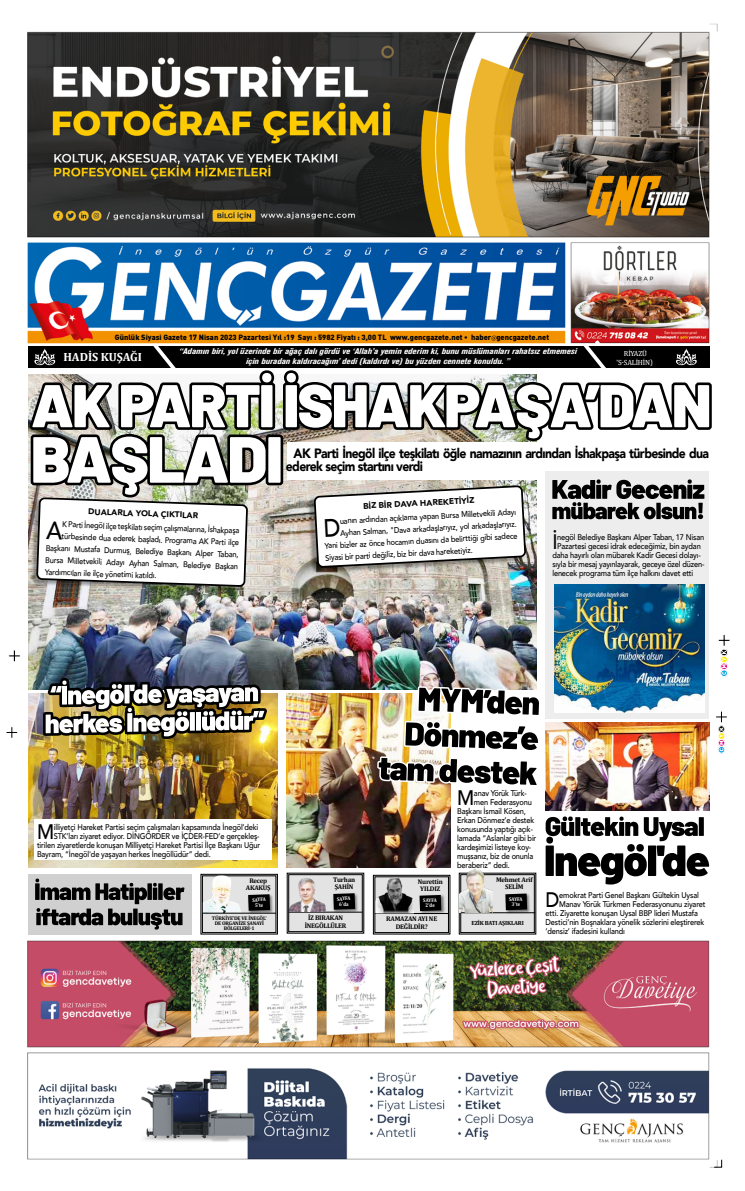
<style>
.page{position:relative;width:745px;height:1191px;background:#fff}
.page>*{position:absolute;margin:0;border:0;box-sizing:border-box;transform-origin:0 0}
.t1{font:500 20.92px "Avenir";color:#000;scale:.9 1}
.t2{font:900 13.5px/12.8px "Avenir";letter-spacing:-.05em;color:#000;scale:.9 1}
.t3{font:700 11.85px "Cambria";color:#fff}
.t4{font:500 8.25px "Avenir";letter-spacing:-.02em;color:#000;scale:.9 1}
.t5{font:italic 700 condensed 8.25px/9.9px "Akzidenz Grotesk Pro";color:#fff;text-align:center;scale:1.27 1}
.t6{font:900 8.25px "Avenir";color:#000}
.t7{font:900 7.5px "DI Nbek";color:#000}
.t8{font:7.43px/8.9px "Cambria";letter-spacing:-.02em;color:#fff;text-align:center}
.t9{font:700 6.75px/7.4px "Cambria";letter-spacing:-.03em;color:#000;text-align:center}
.t10{font:700 6px "Cambria";letter-spacing:-.03em;color:#000}
.t11{font:700 5.25px/5.2px "Cambria";letter-spacing:-.03em;color:#000;text-align:center}
.t12{font:700 5.25px/5.2px "Cambria";color:#fff;text-align:center;scale:.9 1}
</style>
<div class="page">
<img style="left:6px;top:23px;width:724px;height:1145px">
<svg style="left:713px;top:1159px;width:8px;height:8px"></svg>
<svg style="left:715px;top:711px;width:11px;height:42px"></svg>
<svg style="left:7px;top:727px;width:10px;height:11px"></svg>
<img style="left:28px;top:479px;width:508px;height:210px">
<svg style="left:269px;top:873px;width:9px;height:61px"></svg>
<hr style="left:202px;top:913px;width:74px;height:1px;background:#000">
<svg style="left:286px;top:872px;width:78px;height:62px;background:#ababab"></svg>
<hr style="left:288px;top:912px;width:74px;height:1px;background:#000">
<img style="left:289px;top:878px;width:36px;height:34px">
<svg style="left:545px;top:816px;width:163px;height:68px"></svg>
<svg style="left:26px;top:366px;width:688px;height:79px"></svg>
<svg style="left:718px;top:635px;width:11px;height:42px"></svg>
<svg style="left:9px;top:650px;width:11px;height:11px"></svg>
<div style="left:28px;top:346px;width:680px;height:22px;background:#000"></div>
<svg style="left:676px;top:349px;width:20px;height:17px"></svg>
<svg style="left:34px;top:349px;width:21px;height:16px"></svg>
<svg style="left:579px;top:336px;width:43px;height:37px"></svg>
<svg style="left:491px;top:336px;width:5px;height:5px"></svg>
<svg style="left:149px;top:339px;width:31px;height:34px"></svg>
<svg style="left:372px;top:874px;width:3px;height:60px"></svg>
<hr style="left:374px;top:913px;width:74px;height:1px;background:#000">
<div style="left:307px;top:486px;width:217px;height:87px;background:#000;opacity:.35"></div>
<div style="left:286px;top:442px;width:250px;height:37px;background:#fff"></div>
<svg style="left:32px;top:373px;width:676px;height:65px"></svg>
<div style="left:545px;top:471px;width:163px;height:247px;background:#ededed"></div>
<svg style="left:552px;top:479px;width:152px;height:40px"></svg>
<img style="left:554px;top:585px;width:150px;height:128px">
<img style="left:545px;top:722px;width:163px;height:89px">
<img style="left:28px;top:694px;width:249px;height:173px">
<img style="left:40px;top:588px;width:229px;height:372px">
<img style="left:45px;top:588px;width:218px;height:344px">
<img style="left:46px;top:677px;width:218px;height:61px">
<div style="left:34px;top:819px;width:237px;height:40px;background:#fff"></div>
<img style="left:286px;top:694px;width:89px;height:173px">
<img style="left:375px;top:589px;width:164px;height:367px">
<img style="left:402px;top:567px;width:138px;height:354px">
<img style="left:415px;top:516px;width:126px;height:371px">
<svg style="left:378px;top:758px;width:158px;height:27px"></svg>
<svg style="left:405px;top:722px;width:132px;height:28px"></svg>
<svg style="left:418px;top:687px;width:120px;height:28px"></svg>
<div style="left:28px;top:873px;width:163px;height:61px;background:#d0d0d0"></div>
<svg style="left:35px;top:878px;width:149px;height:51px"></svg>
<svg style="left:28px;top:416px;width:258px;height:172px"></svg>
<svg style="left:314px;top:486px;width:211px;height:81px"></svg>
<p class="t7" style="left:115px;top:332px;width:435px">Günlük Siyasi Gazete 17 Nisan 2023 Pazartesi Yıl :19 Sayı : 5982 Fiyatı : 3,00 TL www.gencgazete.net • haber gencgazete.net</p>
<p class="t5" style="left:179px;top:346px;width:314px">“Adamın biri, yol üzerinde bir ağaç dalı gördü ve ‘Allah’a yemin ederim ki, bunu müslümanları rahatsız etmemesi için buradan kaldıracağım’ dedi (kaldırdı ve) bu yüzden cennete konuldu. ”</p>
<h3 class="t3" style="left:63px;top:349px;width:80px">HADİS KUŞAĞI</h3>
<p class="t8" style="left:616px;top:349px;width:38px">RIYAZÜ ’S-SALIHIN)</p>
<h2 class="t2" style="left:286px;top:447px;width:471px;text-indent:8px">AK Parti İnegöl ilçe teşkilatı öğle namazının ardından İshakpaşa türbesinde dua ederek seçim startını verdi</h2>
<p class="t6" style="left:363px;top:499px;width:113px;rotate:-3deg">BİZ BİR DAVA HAREKETİYİZ</p>
<p class="t6" style="left:89px;top:504px;width:111px;rotate:2deg">DUALARLA YOLA ÇIKTILAR</p>
<p class="t4" style="left:339px;top:514px;width:197px;rotate:-3deg">uanın ardından açıklama yapan Bursa Milletvekili Adayı</p>
<p class="t4" style="left:340px;top:526px;width:197px;rotate:-3deg">Ayhan Salman, "Dava arkadaşlarıyız, yol arkadaşlarıyız.</p>
<p class="t4" style="left:62px;top:517px;width:198px;rotate:2deg">K Parti İnegöl ilçe teşkilatı seçim çalışmalarına, İshakpaşa</p>
<p class="t4" style="left:62px;top:529px;width:198px;rotate:2deg">türbesinde dua ederek başladı. Programa AK Parti ilçe</p>
<p class="t4" style="left:46px;top:540px;width:216px;rotate:2deg">Başkanı Mustafa Durmuş, Belediye Başkanı Alper Taban,</p>
<p class="t4" style="left:46px;top:552px;width:216px;rotate:2deg">Bursa Milletvekili Adayı Ayhan Salman, Belediye Başkan</p>
<p class="t4" style="left:45px;top:564px;width:125px;rotate:2deg">Yardımcıları ile ilçe yönetimi katıldı.</p>
<p class="t4" style="left:324px;top:538px;width:216px;rotate:-3deg">Yani bizler az önce hocamın duasını da belirttiği gibi sadece</p>
<p class="t4" style="left:325px;top:550px;width:165px;rotate:-3deg">Siyasi bir parti değiliz, biz bir dava hareketiyiz.</p>
<h1 class="t1" style="left:552px;top:524px;width:7px">İ</h1>
<p class="t4" style="left:557px;top:530px;width:165px">negöl Belediye Başkanı Alper Taban, 17 Nisan</p>
<p class="t4" style="left:557px;top:539px;width:161px">Pazartesi gecesi idrak edeceğimiz, bin aydan</p>
<p class="t4" style="left:552px;top:548px;width:166px">daha hayırlı olan mübarek Kadir Gecesi dolayı-</p>
<p class="t4" style="left:552px;top:557px;width:170px">sıyla bir mesaj yayınlayarak, geceye özel düzen-</p>
<p class="t4" style="left:552px;top:566px;width:158px">lenecek programa tüm ilçe halkını davet etti</p>
<h1 class="t1" style="left:37px;top:813px;width:20px">M</h1>
<p class="t4" style="left:54px;top:819px;width:229px">illiyetçi Hareket Partisi seçim çalışmaları kapsamında İnegöl’deki</p>
<p class="t4" style="left:54px;top:828px;width:230px">STK’ları ziyaret ediyor. DİNGÖRDER ve İÇDER-FED’e gerçekleş-</p>
<p class="t4" style="left:37px;top:837px;width:249px">tirilen ziyaretlerde konuşan Milliyetçi Hareket Partisi İlçe Başkanı Uğur</p>
<p class="t4" style="left:37px;top:846px;width:194px">Bayram, “İnegöl'de yaşayan herkes İnegöllüdür” dedi.</p>
<p class="t9" style="left:246px;top:876px;width:26px">Recep<br>AKAKUŞ</p>
<p class="t12" style="left:252px;top:897px;width:16px;rotate:-2deg">SAYFA<br>5'te</p>
<p class="t11" style="left:212px;top:915px;width:56px">TÜRKİYE’DE VE İNEGÖL’<br>DE ORGANİZE SANAYÎ<br>BÖLGELERİ-1</p>
<p class="t9" style="left:333px;top:875px;width:23px;text-align:left">Turhan<br>ŞAHİN</p>
<p class="t12" style="left:337px;top:896px;width:16px;rotate:-2deg">SAYFA<br>6'da</p>
<p class="t9" style="left:304px;top:914px;width:43px">IZ BIRAKAN<br>İNEGÖLLÜLER</p>
<p class="t9" style="left:417px;top:877px;width:26px">Nurettin<br>YILDIZ</p>
<p class="t12" style="left:423px;top:897px;width:16px;rotate:-2deg">SAYFA<br>2'de</p>
<p class="t9" style="left:386px;top:915px;width:52px">RAMAZAN AYI NE<br>DEĞİLDİR?</p>
<h1 class="t1" style="left:457px;top:780px;width:20px">M</h1>
<p class="t4" style="left:473px;top:786px;width:60px">anav Yörük Türk-</p>
<p class="t4" style="left:473px;top:795px;width:66px">men Federasyonu</p>
<p class="t4" style="left:457px;top:804px;width:78px">Başkanı İsmail Kösen,</p>
<p class="t4" style="left:457px;top:813px;width:87px">Erkan Dönmez’e destek</p>
<p class="t4" style="left:457px;top:822px;width:86px">konusunda yaptığı açık-</p>
<p class="t4" style="left:457px;top:831px;width:89px">lamada “Aslanlar gibi bir</p>
<p class="t4" style="left:457px;top:840px;width:84px">kardeşimizi listeye koy-</p>
<p class="t4" style="left:457px;top:849px;width:86px">muşsanız, biz de onunla</p>
<p class="t4" style="left:457px;top:858px;width:60px">beraberiz” dedi.</p>
<p class="t9" style="left:495px;top:875px;width:38px">Mehmet Arif<br>SELİM</p>
<p class="t12" style="left:508px;top:896px;width:16px;rotate:-2deg">SAYFA<br>3'te</p>
<p class="t10" style="left:471px;top:918px;width:54px">EZİK BATI AŞIKLARI</p>
<h1 class="t1" style="left:545px;top:882px;width:17px">D</h1>
<p class="t4" style="left:559px;top:888px;width:156px">emokrat Parti Genel Başkanı Gültekin Uysal</p>
<p class="t4" style="left:559px;top:897px;width:164px">Manav Yörük Türkmen Federasyonunu ziyaret</p>
<p class="t4" style="left:545px;top:906px;width:171px">etti. Ziyarette konuşan Uysal BBP lideri Mustafa</p>
<p class="t4" style="left:545px;top:915px;width:178px">Destici’nin Boşnaklara yönelik sözlerini eleştirerek</p>
<p class="t4" style="left:545px;top:924px;width:90px">‘densiz’ ifadesini kullandı</p>
</div>
